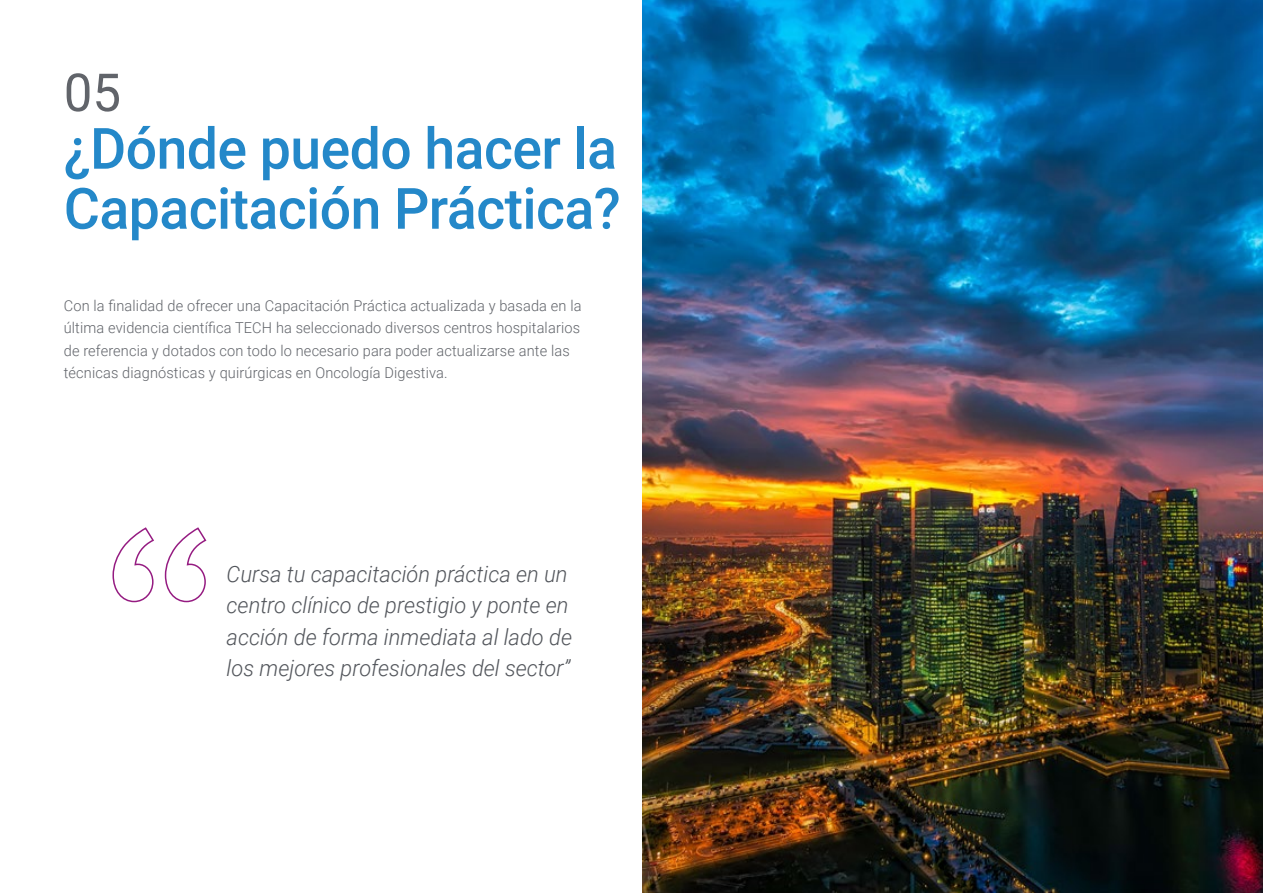
<style>
.page{position:relative;width:1263px;height:893px;background:#fff}
.page>*{position:absolute;margin:0;border:0;box-sizing:border-box;transform-origin:0 0}
.t1{font:500 57px/60px "Roboto";letter-spacing:-.01em;color:#2488c9}
.t2{font:52.5px "Roboto";color:#61646a}
.t3{font:italic 300 22.5px/31.5px "Roboto";color:#52555b}
.t4{font:300 15px/22.5px "Roboto";letter-spacing:.01em;color:#61646a}
</style>
<div class="page">
<svg style="left:112px;top:527px;width:95px;height:76px"></svg>
<img style="left:642px;top:0;width:621px;height:893px">
<h2 class="t2" style="left:64px;top:56px;width:59px">05</h2>
<h1 class="t1" style="left:64px;top:116px;width:558px">¿Dónde puedo hacer la<br>Capacitación Práctica?</h1>
<p class="t4" style="left:64px;top:293px;width:519px">Con la finalidad de ofrecer una Capacitación Práctica actualizada y basada en la última evidencia científica TECH ha seleccionado diversos centros hospitalarios de referencia y dotados con todo lo necesario para poder actualizarse ante las técnicas diagnósticas y quirúrgicas en Oncología Digestiva.</p>
<h3 class="t3" style="left:227px;top:557px;width:347px">Cursa tu capacitación práctica en un centro clínico de prestigio y ponte en acción de forma inmediata al lado de los mejores profesionales del sector”</h3>
</div>
